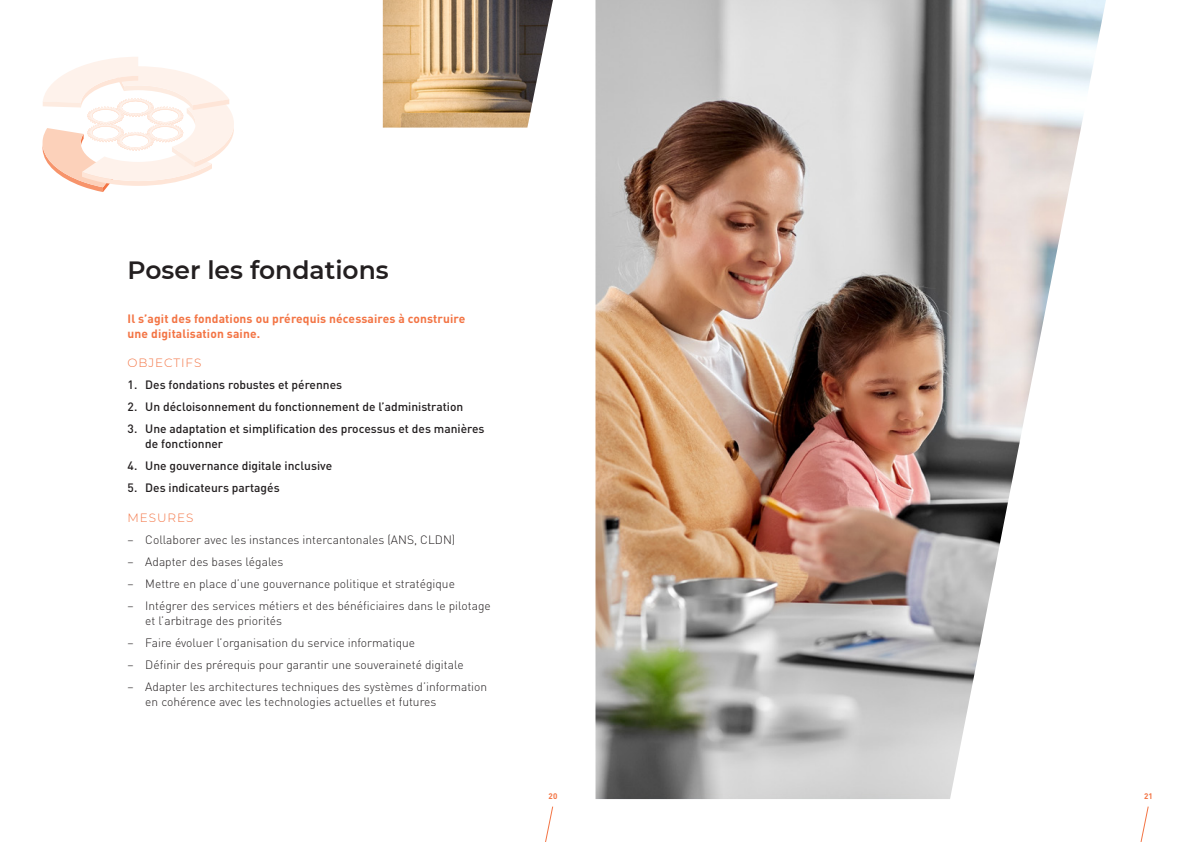
<style>
.page{position:relative;width:1191px;height:842px;background:#fff}
.page>*{position:absolute;margin:0;border:0;box-sizing:border-box;transform-origin:0 0}
.t1{font:600 25px "Montserrat";color:#231f20}
.t2{font:300 12px/15px "DIN Pro";color:#231f20}
.t3{font:500 12px/15px "DIN Pro";color:#231f20}
.t4{font:700 12px/15px "DIN Pro";letter-spacing:.01em;color:#f37444}
.t5{font:300 12px "Montserrat";letter-spacing:.075em;color:#f37444}
.t6{font:700 8px "DIN Pro";color:#f37444}
</style>
<div class="page">
<img style="left:383px;top:0;width:170px;height:128px">
<img style="left:595px;top:0;width:511px;height:799px">
<svg style="left:43px;top:57px;width:191px;height:135px"></svg>
<svg style="left:1140px;top:806px;width:8px;height:36px"></svg>
<svg style="left:545px;top:806px;width:8px;height:36px"></svg>
<h1 class="t1" style="left:128px;top:253px;width:263px">Poser les fondations</h1>
<p class="t4" style="left:128px;top:309px;width:339px">Il s’agit des fondations ou prérequis nécessaires à construire une digitalisation saine.</p>
<p class="t5" style="left:128px;top:354px;width:75px">OBJECTIFS</p>
<p class="t3" style="left:128px;top:376px;width:216px">1. Des fondations robustes et pérennes</p>
<p class="t3" style="left:128px;top:398px;width:337px">2. Un décloisonnement du fonctionnement de l’administration</p>
<p class="t3" style="left:145px;top:420px;width:341px;text-indent:-18px">3. Une adaptation et simplification des processus et des manières de fonctionner</p>
<p class="t3" style="left:128px;top:457px;width:206px">4. Une gouvernance digitale inclusive</p>
<p class="t3" style="left:128px;top:479px;width:154px">5. Des indicateurs partagés</p>
<p class="t5" style="left:128px;top:509px;width:67px">MESURES</p>
<p class="t2" style="left:128px;top:531px;width:329px">– Collaborer avec les instances intercantonales (ANS, CLDN)</p>
<p class="t2" style="left:128px;top:553px;width:157px">– Adapter des bases légales</p>
<p class="t2" style="left:128px;top:575px;width:329px">– Mettre en place d’une gouvernance politique et stratégique</p>
<p class="t2" style="left:145px;top:597px;width:347px;text-indent:-18px">– Intégrer des services métiers et des bénéficiaires dans le pilotage et l’arbitrage des priorités</p>
<p class="t2" style="left:128px;top:634px;width:289px">– Faire évoluer l’organisation du service informatique</p>
<p class="t2" style="left:128px;top:656px;width:337px">– Définir des prérequis pour garantir une souveraineté digitale</p>
<p class="t2" style="left:145px;top:678px;width:343px;text-indent:-18px">– Adapter les architectures techniques des systèmes d’information en cohérence avec les technologies actuelles et futures</p>
<p class="t6" style="left:548px;top:790px;width:10px">20</p>
<p class="t6" style="left:1144px;top:790px;width:10px">21</p>
</div>
